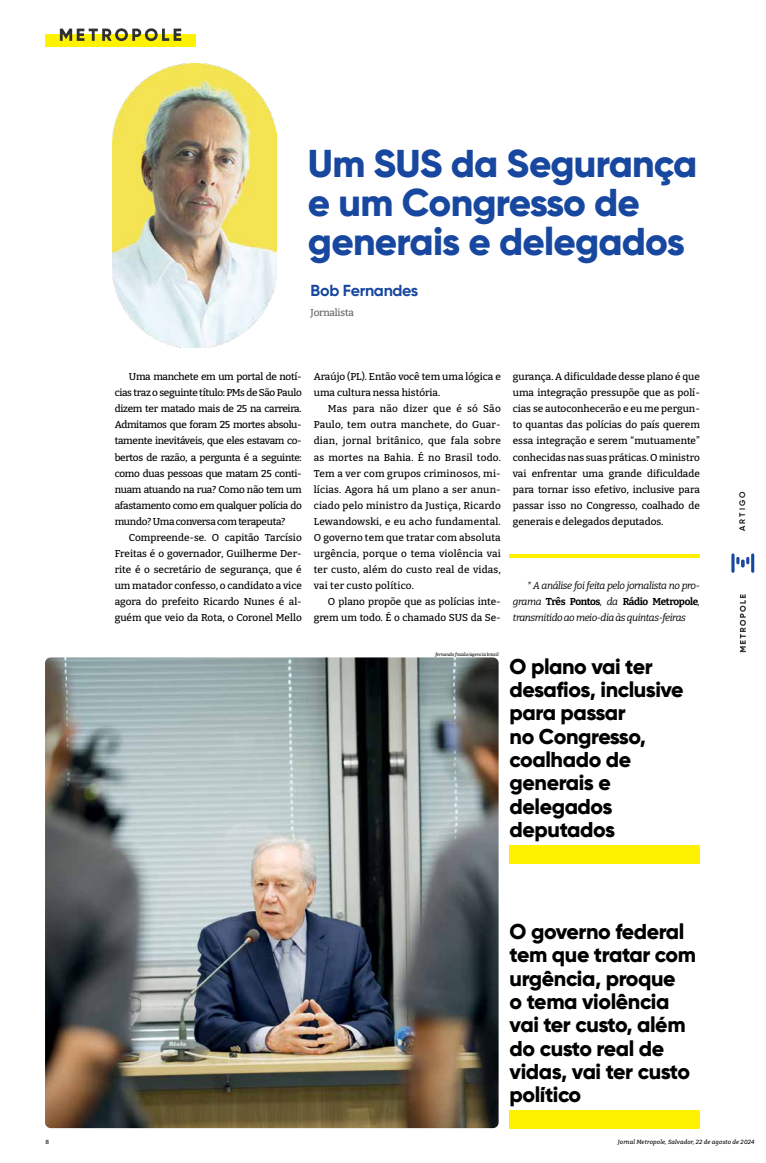
<style>
.page{position:relative;width:766px;height:1163px;background:#fff}
.page>*{position:absolute;margin:0;border:0;box-sizing:border-box;transform-origin:0 0}
.t1{font:800 38.8px/38.8px "Gilroy";letter-spacing:-.02em;color:#17479e}
.t2{font:800 21.5px/23.3px "Gilroy";letter-spacing:-.02em;color:#000}
.t3{font:700 16px "Gilroy";letter-spacing:-.02em;color:#17479e}
.t4{font:500 10px/16px "Bitter";color:#000;text-align:justify}
.t5{font:italic 10px/16px "Bitter";letter-spacing:-.04em;color:#000;text-align:justify}
.t6{font:500 10px "Bitter";letter-spacing:-.02em;color:#636466}
.t7{font:600 8px "Gilroy";letter-spacing:.26em;color:#000}
.t8{font:italic 500 6px "Bitter";letter-spacing:.02em;color:#000}
.t9{font:500 6px "Bitter";color:#000}
.t10{font:italic 500 4.5px "Bitter";color:#000}
.s1{font-weight:700;font-style:normal}
</style>
<div class="page">
<svg style="left:739px;top:594px;width:6px;height:58px"></svg>
<hr style="left:731px;top:553px;width:3px;height:19px;background:#17479e;border-radius:2px">
<hr style="left:751px;top:553px;width:3px;height:19px;background:#17479e;border-radius:2px">
<svg style="left:736px;top:557px;width:13px;height:10px"></svg>
<div style="left:509px;top:845px;width:191px;height:18px;background:#fff200"></div>
<hr style="left:509px;top:554px;width:191px;height:4px;background:#fff200">
<div style="left:509px;top:1110px;width:191px;height:18px;background:#fff200"></div>
<div style="left:45px;top:34px;width:150px;height:12px;background:#fff200"></div>
<svg style="left:60px;top:28px;width:121px;height:13px"></svg>
<img style="left:113px;top:64px;width:163px;height:283px">
<img style="left:45px;top:657px;width:453px;height:470px">
<h1 class="t1" style="left:308px;top:144px;width:391px">Um SUS da Segurança e um Congresso de generais e delegados</h1>
<h3 class="t3" style="left:310px;top:280px;width:109px">Bob Fernandes</h3>
<p class="t6" style="left:310px;top:306px;width:45px">Jornalista</p>
<p class="t4" style="left:115px;top:368px;width:188px;text-indent:14px">Uma manchete em um portal de notí&shy;cias traz o seguinte título: PMs de São Paulo dizem ter matado mais de 25 na carreira.<br>Admitamos que foram 25 mortes absolu&shy;tamente inevitáveis, que eles estavam co&shy;bertos de razão, a pergunta é a seguinte: como duas pessoas que matam 25 conti&shy;nuam atuando na rua? Como não tem um afastamento como em qualquer polícia do mundo? Uma conversa com terapeuta?</p>
<p class="t4" style="left:115px;top:528px;width:188px;text-indent:14px">Compreende-se. O capitão Tarcísio Freitas é o governador, Guilherme Der&shy;rite é o secretário de segurança, que é um matador confesso, o candidato a vice agora do prefeito Ricardo Nunes é al&shy;guém que veio da Rota, o Coronel Mello</p>
<p class="t4" style="left:314px;top:368px;width:188px">Araújo (PL). Então você tem uma lógica e uma cultura nessa história.</p>
<p class="t4" style="left:314px;top:400px;width:188px;text-indent:14px">Mas para não dizer que é só São Paulo, tem outra manchete, do Guar&shy;dian, jornal britânico, que fala sobre as mortes na Bahia. É no Brasil todo.<br>Tem a ver com grupos criminosos, mi&shy;lícias. Agora há um plano a ser anun&shy;ciado pelo ministro da Justiça, Ricardo Lewandowski, e eu acho fundamental.<br>O governo tem que tratar com absoluta urgência, porque o tema violência vai ter custo, além do custo real de vidas, vai ter custo político.</p>
<p class="t4" style="left:314px;top:592px;width:188px;text-align:right">O plano propõe que as polícias inte&shy;grem um todo. É o chamado SUS da Se-</p>
<p class="t10" style="left:435px;top:651px;width:65px">fernando frazão/agencia brasil</p>
<p class="t4" style="left:512px;top:368px;width:188px">gurança. A dificuldade desse plano é que uma integração pressupõe que as polí&shy;cias se autoconhecerão e eu me pergun&shy;to quantas das polícias do país querem essa integração e serem “mutuamente” conhecidas nas suas práticas. O ministro vai enfrentar uma grande dificuldade para tornar isso efetivo, inclusive para passar isso no Congresso, coalhado de generais e delegados deputados.</p>
<p class="t5" style="left:512px;top:576px;width:188px;text-indent:14px">* A análise foi feita pelo jornalista no pro&shy;grama <span class="s1">Três Pontos</span>, da <span class="s1">Rádio Metropole</span>, transmitido ao meio-dia às quintas-feiras</p>
<h2 class="t2" style="left:509px;top:654px;width:175px">O plano vai ter desafios, inclusive para passar<br>no Congresso, coalhado de generais e delegados deputados</h2>
<h2 class="t2" style="left:509px;top:919px;width:188px">O governo federal tem que tratar com urgência, proque<br>o tema violência vai ter custo, além do custo real de vidas, vai ter custo político</h2>
<p class="t7" style="left:737px;top:531px;width:41px;rotate:-90deg">ARTIGO</p>
<p class="t9" style="left:45px;top:1137px;width:5px">8</p>
<p class="t8" style="left:617px;top:1137px;width:138px">Jornal Metropole, Salvador, 22 de agosto de 2024</p>
</div>
